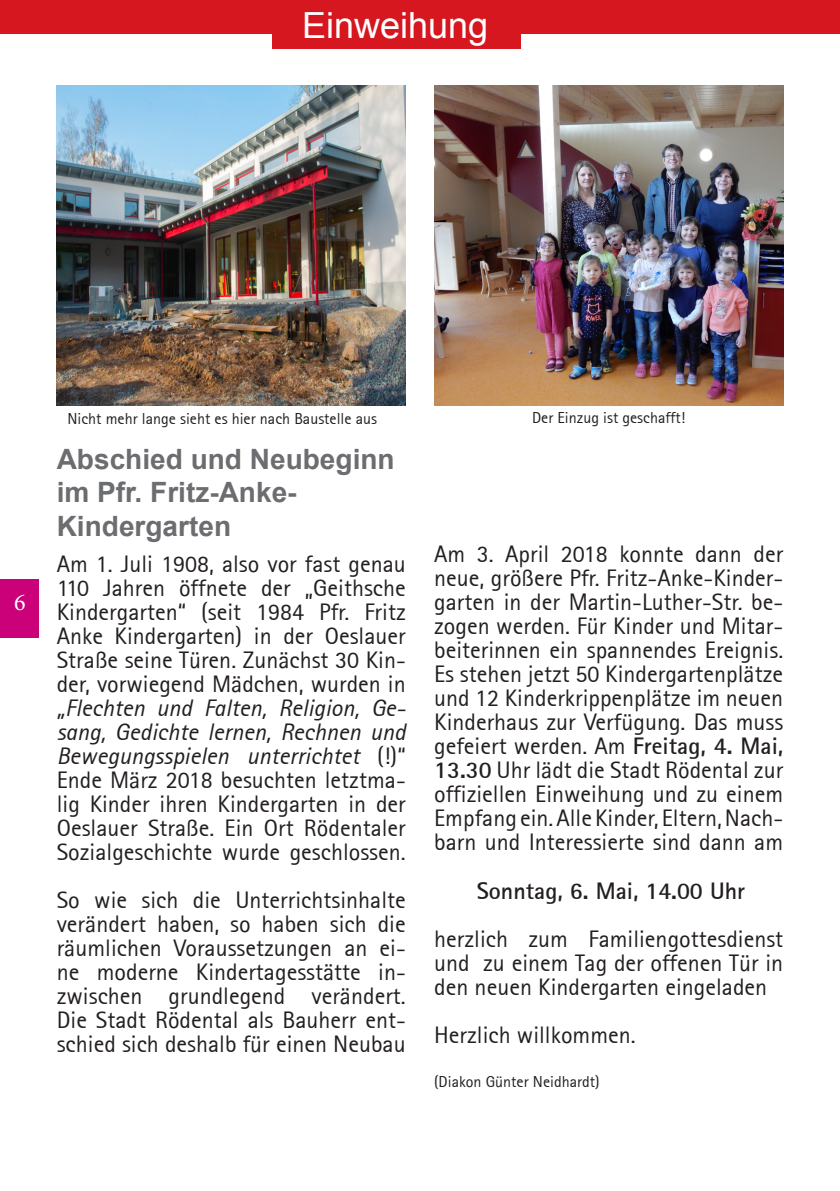
<style>
.page{position:relative;width:840px;height:1191px;background:#fff}
.page>*{position:absolute;margin:0;border:0;box-sizing:border-box;transform-origin:0 0}
.t1{font:36px "Arial";color:#fff}
.t2{font:700 28px/33.6px "Arial";color:#6c6d70}
.t3{font:24px/24px "Rotis Sans Serif 55";color:#231f20;text-align:justify}
.t4{font:24px/24px "Rotis Sans Serif Italic 56";color:#231f20;text-align:justify}
.t5{font:24px "Rotis Sans Serif Bold 65";color:#231f20}
.t6{font:24px "Minion Pro";color:#fff}
.t7{font:16px "Rotis Sans Serif 55";color:#231f20}
.s1{font-family:"Rotis Sans Serif 55"}
.s2{font-family:"Rotis Sans Serif Bold 65"}
</style>
<div class="page">
<div style="left:0;top:579px;width:39px;height:59px;background:#ca0178"></div>
<div style="left:0;top:0;width:839px;height:33px;background:#d7171f"></div>
<div style="left:272px;top:0;width:249px;height:49px;background:#d7171f"></div>
<img style="left:57px;top:85px;width:348px;height:320px">
<img style="left:434px;top:85px;width:348px;height:320px">
<h1 class="t1" style="left:302px;top:2px;width:188px">Einweihung</h1>
<p class="t6" style="left:14px;top:586px;width:13px">6</p>
<p class="t7" style="left:67px;top:409px;width:311px">Nicht mehr lange sieht es hier nach Baustelle aus</p>
<p class="t7" style="left:531px;top:408px;width:155px">Der Einzug ist geschafft!</p>
<p class="t2" style="left:57px;top:443px;width:339px">Abschied und Neubeginn im Pfr. Fritz-Anke-<br>Kindergarten</p>
<p class="t3" style="left:57px;top:552px;width:350px">Am 1. Juli 1908, also vor fast genau 110 Jahren öffnete der „Geithsche Kindergarten“ (seit 1984 Pfr. Fritz Anke Kindergarten) in der Oeslauer Straße seine Türen. Zunächst 30 Kin&shy;der, vorwiegend Mädchen, wurden in</p>
<p class="t4" style="left:57px;top:696px;width:350px">„Flechten und Falten, Religion, Ge&shy;sang, Gedichte lernen, Rechnen und Bewegungsspielen unterrichtet <span class="s1">(!)“</span></p>
<p class="t3" style="left:57px;top:768px;width:350px">Ende März 2018 besuchten letztma&shy;lig Kinder ihren Kindergarten in der Oeslauer Straße. Ein Ort Rödentaler Sozialgeschichte wurde geschlossen.</p>
<p class="t3" style="left:57px;top:888px;width:350px">So wie sich die Unterrichtsinhalte verändert haben, so haben sich die räumlichen Voraussetzungen an ei&shy;ne moderne Kindertagesstätte in&shy;zwischen grundlegend verändert.<br>Die Stadt Rödental als Bauherr ent&shy;schied sich deshalb für einen Neubau</p>
<p class="t3" style="left:434px;top:542px;width:350px">Am 3. April 2018 konnte dann der neue, größere Pfr. Fritz-Anke-Kinder&shy;garten in der Martin-Luther-Str. be&shy;zogen werden. Für Kinder und Mitar&shy;beiterinnen ein spannendes Ereignis.<br>Es stehen jetzt 50 Kindergartenplätze und 12 Kinderkrippenplätze im neuen Kinderhaus zur Verfügung. Das muss gefeiert werden. Am <span class="s2">Freitag, 4. Mai, 13.30</span> Uhr lädt die Stadt Rödental zur offiziellen Einweihung und zu einem Empfang ein. Alle Kinder, Eltern, Nach&shy;barn und Interessierte sind dann am</p>
<p class="t5" style="left:476px;top:875px;width:269px">Sonntag, 6. Mai, 14.00 Uhr</p>
<p class="t3" style="left:434px;top:926px;width:350px">herzlich zum Familiengottesdienst und zu einem Tag der offenen Tür in den neuen Kindergarten eingeladen</p>
<p class="t3" style="left:434px;top:1022px;width:203px">Herzlich willkommen.</p>
<p class="t7" style="left:434px;top:1071px;width:167px">(Diakon Günter Neidhardt)</p>
</div>
